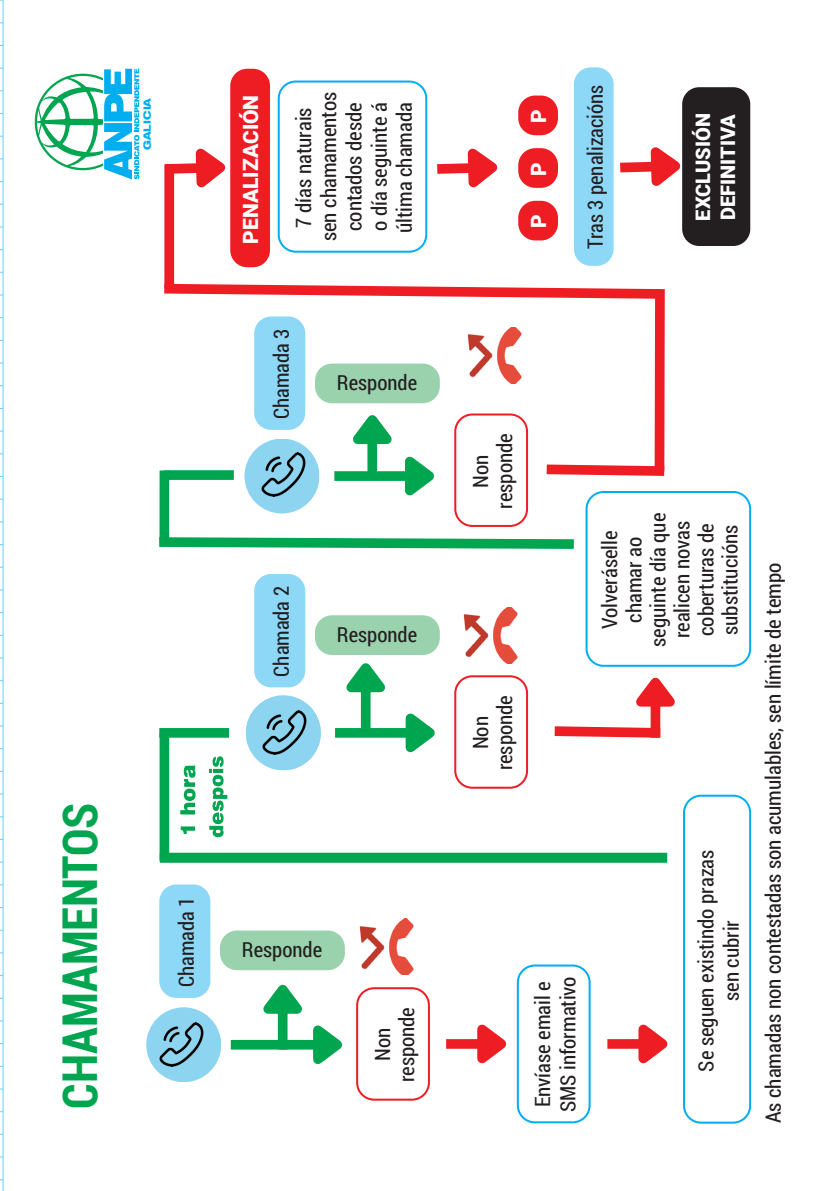
<style>
.page{position:relative;width:840px;height:1191px;background:#fff}
.page>*{position:absolute;margin:0;border:0;box-sizing:border-box;transform-origin:0 0}
.t1{font:700 48px "Roboto Condensed";color:#00a54f}
.t2{font:21px/24px "Roboto Condensed";color:#231f20;text-align:center}
.t3{font:900 21px "Roboto";color:#fff}
.t4{font:900 20px "Roboto";color:#fff}
.t5{font:800 expanded 10px "Helvetica Neue LT Std";color:#00aeef}
</style>
<div class="page">
<svg style="left:0;top:0;width:4px;height:1191px"></svg>
<div style="left:230px;top:69px;width:40px;height:198px;background:#ee1d23;border-radius:17px"></div>
<div style="left:518px;top:148px;width:39px;height:40px;background:#ee1d23;border-radius:17px"></div>
<div style="left:518px;top:95px;width:39px;height:40px;background:#ee1d23;border-radius:17px"></div>
<div style="left:518px;top:201px;width:39px;height:39px;background:#ee1d23;border-radius:17px"></div>
<div style="left:681px;top:87px;width:68px;height:159px;background:#231f20;border-radius:17px"></div>
<div style="left:573px;top:67px;width:40px;height:199px;background:#8dd7f7;border-radius:17px"></div>
<div style="left:254px;top:316px;width:51px;height:114px;background:#8dd7f7;border-radius:17px"></div>
<div style="left:254px;top:574px;width:51px;height:113px;background:#8dd7f7;border-radius:17px"></div>
<div style="left:159px;top:884px;width:51px;height:114px;background:#8dd7f7;border-radius:17px"></div>
<div style="left:220px;top:930px;width:124px;height:40px;background:#9ad2ae;border-radius:17px"></div>
<div style="left:315px;top:615px;width:124px;height:40px;background:#9ad2ae;border-radius:17px"></div>
<div style="left:315px;top:363px;width:124px;height:40px;background:#9ad2ae;border-radius:17px"></div>
<div style="left:277px;top:81px;width:150px;height:172px;border:2px solid #00aeef;border-radius:17px"></div>
<div style="left:682px;top:794px;width:68px;height:329px;border:2px solid #00aeef;border-radius:17px"></div>
<div style="left:585px;top:491px;width:165px;height:176px;border:2px solid #00aeef;border-radius:17px"></div>
<div style="left:516px;top:964px;width:74px;height:159px;border:2px solid #00aeef;border-radius:17px"></div>
<div style="left:356px;top:987px;width:73px;height:113px;border:2px solid #ee1d23;border-radius:17px"></div>
<div style="left:454px;top:675px;width:73px;height:113px;border:2px solid #ee1d23;border-radius:17px"></div>
<div style="left:454px;top:413px;width:73px;height:114px;border:2px solid #ee1d23;border-radius:17px"></div>
<svg style="left:172px;top:140px;width:59px;height:62px"></svg>
<svg style="left:427px;top:140px;width:71px;height:62px"></svg>
<svg style="left:613px;top:139px;width:70px;height:62px"></svg>
<div style="left:146px;top:1007px;width:75px;height:75px;background:#8cd4f0;border-radius:37px"></div>
<img style="left:159px;top:1022px;width:44px;height:44px">
<div style="left:231px;top:1040px;width:84px;height:9px;background:#00a54f"></div>
<svg style="left:254px;top:984px;width:89px;height:80px"></svg>
<div style="left:446px;top:1039px;width:33px;height:9px;background:#ee1d23"></div>
<svg style="left:468px;top:1016px;width:49px;height:61px"></svg>
<div style="left:607px;top:1039px;width:33px;height:9px;background:#ee1d23"></div>
<svg style="left:629px;top:1024px;width:39px;height:40px"></svg>
<div style="left:159px;top:733px;width:10px;height:127px;background:#00a54f"></div>
<div style="left:159px;top:728px;width:70px;height:9px;background:#00a54f"></div>
<div style="left:246px;top:695px;width:74px;height:75px;background:#8cd4f0;border-radius:37px"></div>
<img style="left:262px;top:711px;width:44px;height:43px">
<div style="left:335px;top:728px;width:73px;height:9px;background:#00a54f"></div>
<svg style="left:337px;top:652px;width:98px;height:101px"></svg>
<svg style="left:554px;top:721px;width:107px;height:17px"></svg>
<div style="left:650px;top:704px;width:10px;height:33px;background:#ee1d23"></div>
<svg style="left:627px;top:666px;width:62px;height:49px"></svg>
<div style="left:160px;top:853px;width:506px;height:9px;background:#00a54f"></div>
<svg style="left:159px;top:532px;width:415px;height:17px"></svg>
<div style="left:159px;top:470px;width:10px;height:73px;background:#00a54f"></div>
<div style="left:164px;top:470px;width:70px;height:10px;background:#00a54f"></div>
<div style="left:244px;top:438px;width:75px;height:75px;background:#8cd4f0;border-radius:37px"></div>
<img style="left:261px;top:453px;width:44px;height:43px">
<div style="left:334px;top:471px;width:73px;height:10px;background:#00a54f"></div>
<svg style="left:344px;top:415px;width:90px;height:81px"></svg>
<svg style="left:546px;top:459px;width:119px;height:17px"></svg>
<div style="left:654px;top:289px;width:10px;height:182px;background:#ee1d23"></div>
<svg style="left:164px;top:279px;width:501px;height:25px"></svg>
<div style="left:164px;top:164px;width:10px;height:124px;background:#ee1d23"></div>
<img style="left:359px;top:919px;width:55px;height:56px">
<svg style="left:180px;top:826px;width:15px;height:8px"></svg>
<svg style="left:180px;top:765px;width:15px;height:49px"></svg>
<svg style="left:209px;top:756px;width:18px;height:81px"></svg>
<img style="left:463px;top:607px;width:55px;height:56px">
<img style="left:467px;top:327px;width:55px;height:56px">
<svg style="left:35px;top:69px;width:104px;height:110px"></svg>
<p class="t5" style="left:141px;top:150px;width:54px;rotate:-90deg">GALICIA</p>
<p class="t3" style="left:236px;top:244px;width:150px;rotate:-90deg">PENALIZACIÓN</p>
<p class="t2" style="left:290px;top:241px;width:151px;line-height:25.2px;rotate:-90deg">7 días naturais sen chamamentos contados desde<br>o día seguinte á última chamada</p>
<p class="t2" style="left:268px;top:419px;width:92px;rotate:-90deg">Chamada 3</p>
<p class="t2" style="left:337px;top:370px;width:82px">Responde</p>
<p class="t1" style="left:46px;top:1108px;width:308px;rotate:-90deg">CHAMAMENTOS</p>
<p class="t2" style="left:268px;top:676px;width:92px;rotate:-90deg">Chamada 2</p>
<p class="t2" style="left:337px;top:622px;width:82px">Responde</p>
<p class="t2" style="left:173px;top:987px;width:92px;rotate:-90deg">Chamada 1</p>
<p class="t2" style="left:242px;top:937px;width:82px">Responde</p>
<p class="t2" style="left:369px;top:1082px;width:77px;rotate:-90deg">Non responde</p>
<p class="t3" style="left:523px;top:123px;width:15px;rotate:-90deg">P</p>
<p class="t3" style="left:523px;top:176px;width:15px;rotate:-90deg">P</p>
<p class="t3" style="left:523px;top:228px;width:15px;rotate:-90deg">P</p>
<p class="t2" style="left:582px;top:249px;width:166px;rotate:-90deg">Tras 3 penalizacións</p>
<p class="t4" style="left:688px;top:220px;width:109px;rotate:-90deg">EXCLUSIÓN</p>
<p class="t4" style="left:713px;top:220px;width:107px;rotate:-90deg">DEFINITIVA</p>
<p class="t2" style="left:467px;top:508px;width:77px;rotate:-90deg">Non responde</p>
<p class="t2" style="left:467px;top:770px;width:77px;rotate:-90deg">Non responde</p>
<p class="t2" style="left:596px;top:646px;width:135px;rotate:-90deg">Volveráselle chamar ao seguinte día que realicen novas coberturas de substitucións</p>
<p class="t2" style="left:529px;top:1112px;width:137px;line-height:25.2px;text-align:left;rotate:-90deg">Envíase email e<br>SMS informativo</p>
<p class="t2" style="left:693px;top:1071px;width:223px;rotate:-90deg">Se seguen existindo prazas</p>
<p class="t2" style="left:718px;top:1001px;width:83px;rotate:-90deg">sen cubrir</p>
<p class="t2" style="left:760px;top:1123px;width:562px;rotate:-90deg">As chamadas non contestadas son acumulables, sen límite de tempo</p>
</div>
